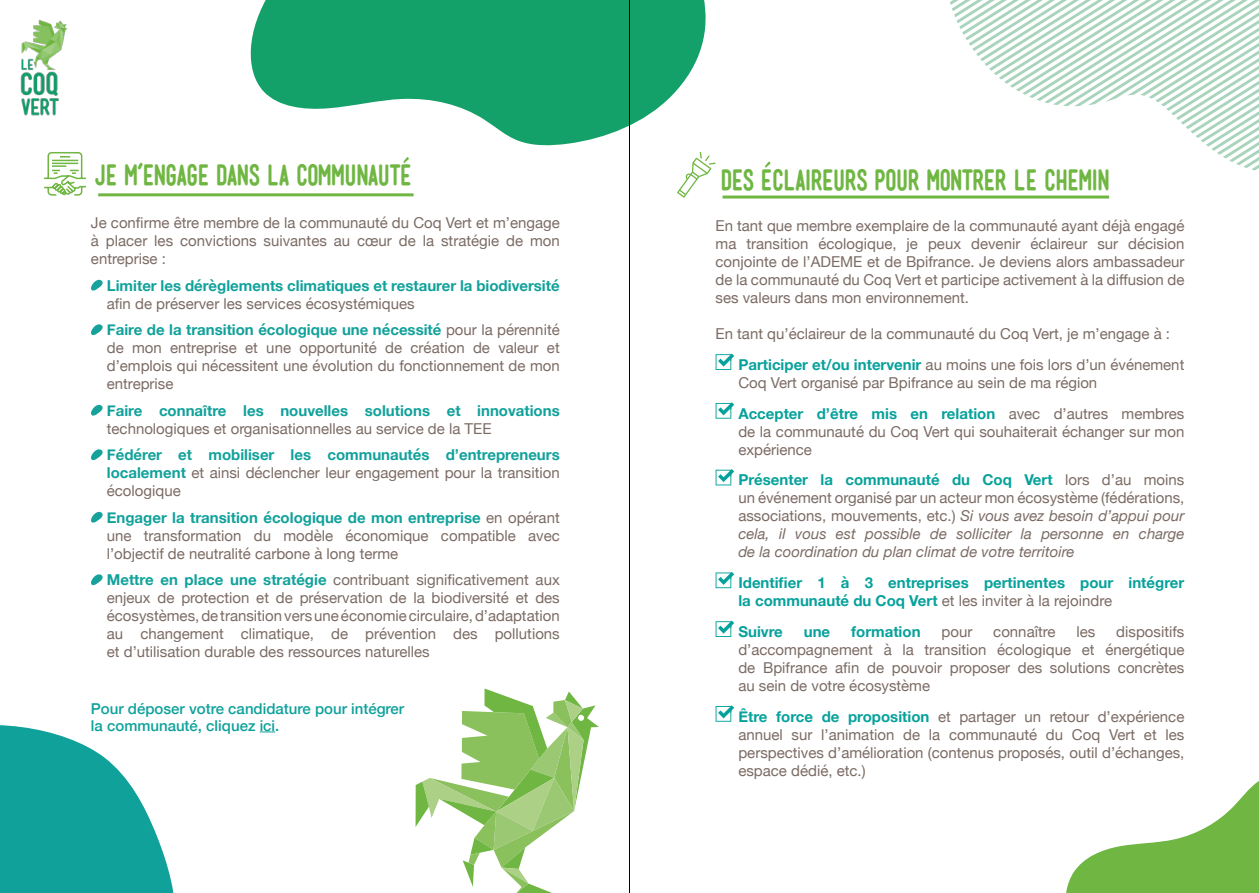
<style>
.page{position:relative;width:1259px;height:893px;background:#fff}
.page>*{position:absolute;margin:0;border:0;box-sizing:border-box;transform-origin:0 0}
.t1{font:700 27px "Mensch";letter-spacing:-.02em;color:#6fb642;scale:.9 1}
.t2{font:15px/18px "Helvetica Neue";color:#7b6b64;text-align:justify}
.t3{font:italic 15px/18px "Helvetica Neue";color:#7b6b64;text-align:justify}
.t4{font:700 15px/18px "Helvetica Neue";color:#11a19b;text-align:justify}
.t5{font:700 15px/18px "Helvetica Neue";color:#07a19b}
.t6{font:500 15px/16.5px "Helvetica Neue";color:#0ea19b}
.s1{font-weight:700;color:#11a19b}
.s2{font-weight:400;color:#7b6b64}
.s3{font-weight:700;color:#07a19b}
.s4{font-weight:700;font-style:normal;color:#07a19b}
.s5{font-style:normal}
</style>
<div class="page">
<svg style="left:91px;top:279px;width:12px;height:12px"></svg>
<svg style="left:91px;top:324px;width:12px;height:12px"></svg>
<svg style="left:91px;top:404px;width:12px;height:12px"></svg>
<svg style="left:91px;top:449px;width:12px;height:12px"></svg>
<svg style="left:91px;top:511px;width:12px;height:12px"></svg>
<svg style="left:91px;top:574px;width:12px;height:12px"></svg>
<svg style="left:715px;top:354px;width:19px;height:16px"></svg>
<svg style="left:715px;top:402px;width:19px;height:17px"></svg>
<svg style="left:715px;top:469px;width:19px;height:16px"></svg>
<svg style="left:715px;top:572px;width:19px;height:16px"></svg>
<svg style="left:715px;top:621px;width:19px;height:16px"></svg>
<svg style="left:715px;top:705px;width:19px;height:17px"></svg>
<svg style="left:677px;top:152px;width:38px;height:46px"></svg>
<hr style="left:722px;top:196px;width:387px;height:3px;background:#6fb642">
<svg style="left:765px;top:161px;width:5px;height:7px"></svg>
<svg style="left:950px;top:0;width:309px;height:170px"></svg>
<svg style="left:1066px;top:781px;width:193px;height:112px"></svg>
<svg style="left:415px;top:688px;width:184px;height:205px"></svg>
<hr style="left:98px;top:193px;width:315px;height:3px;background:#6fb642">
<svg style="left:44px;top:152px;width:42px;height:44px"></svg>
<svg style="left:403px;top:157px;width:6px;height:6px"></svg>
<svg style="left:0;top:725px;width:174px;height:168px"></svg>
<svg style="left:250px;top:0;width:456px;height:146px;fill:#14a069"></svg>
<hr style="left:629px;top:0;width:1px;height:893px;background:#020203">
<svg style="left:260px;top:732px;width:15px;height:1px"></svg>
<img style="left:20px;top:19px;width:48px;height:97px">
<h1 class="t1" style="left:94px;top:160px;width:354px">JE M’ENGAGE DANS LA COMMUNAUTE</h1>
<h1 class="t1" style="left:720px;top:165px;width:434px">DES ECLAIREURS POUR MONTRER LE CHEMIN</h1>
<p class="t2" style="left:91px;top:215px;width:470px">Je confirme être membre de la communauté du Coq Vert et m’engage à placer les convictions suivantes au cœur de la stratégie de mon entreprise :</p>
<p class="t4" style="left:107px;top:277px;width:454px">Limiter les dérèglements climatiques et restaurer la biodiversité</p>
<p class="t2" style="left:107px;top:291px;width:454px;line-height:26.5px">afin de préserver les services écosystémiques<br><span class="s1">Faire de la transition écologique une nécessité</span> pour la pérennité</p>
<p class="t2" style="left:107px;top:340px;width:454px">de mon entreprise et une opportunité de création de valeur et d’emplois qui nécessitent une évolution du fonctionnement de mon entreprise</p>
<p class="t4" style="left:107px;top:402px;width:454px">Faire connaître les nouvelles solutions et innovations</p>
<p class="t2" style="left:107px;top:420px;width:386px">technologiques et organisationnelles au service de la TEE</p>
<p class="t4" style="left:107px;top:447px;width:454px">Fédérer et mobiliser les communautés d’entrepreneurs localement <span class="s2">et ainsi déclencher leur engagement pour la transition écologique</span></p>
<p class="t2" style="left:107px;top:509px;width:454px"><span class="s1">Engager la transition écologique de mon entreprise</span> en opérant une transformation du modèle économique compatible avec l’objectif de neutralité carbone à long terme</p>
<p class="t2" style="left:107px;top:572px;width:454px"><span class="s1">Mettre en place une stratégie</span> contribuant significativement aux enjeux de protection et de préservation de la biodiversité et des écosystèmes, de transition vers une économie circulaire, d’adaptation au changement climatique, de prévention des pollutions et d’utilisation durable des ressources naturelles</p>
<p class="t6" style="left:91px;top:702px;width:315px">Pour déposer votre candidature pour intégrer la communauté, cliquez ici.</p>
<p class="t2" style="left:715px;top:218px;width:470px">En tant que membre exemplaire de la communauté ayant déjà engagé ma transition écologique, je peux devenir éclaireur sur décision conjointe de l’ADEME et de Bpifrance. Je deviens alors ambassadeur de la communauté du Coq Vert et participe activement à la diffusion de ses valeurs dans mon environnement.</p>
<p class="t2" style="left:738px;top:320px;width:447px;line-height:30.8px;text-indent:-23px">En tant qu’éclaireur de la communauté du Coq Vert, je m’engage à :<br><span class="s3">Participer et/ou intervenir</span> au moins une fois lors d’un événement</p>
<p class="t2" style="left:738px;top:368px;width:447px;line-height:30.8px">Coq Vert organisé par Bpifrance au sein de ma région<br><span class="s3">Accepter d’être mis en relation</span> avec d’autres membres</p>
<p class="t2" style="left:738px;top:423px;width:447px">de la communauté du Coq Vert qui souhaiterait échanger sur mon expérience</p>
<p class="t3" style="left:738px;top:472px;width:447px"><span class="s4">Présenter la communauté du Coq Vert</span> <span class="s5">lors d’au moins un événement organisé par un acteur mon écosystème (fédérations, associations, mouvements, etc.)</span> Si vous avez besoin d’appui pour cela, il vous est possible de solliciter la personne en charge de la coordination du plan climat de votre territoire</p>
<p class="t5" style="left:738px;top:574px;width:447px">Identifier 1 à 3 entreprises pertinentes pour intégrer la communauté du Coq Vert <span class="s2">et les inviter à la rejoindre</span></p>
<p class="t5" style="left:738px;top:623px;width:46px">Suivre</p>
<p class="t5" style="left:804px;top:623px;width:28px">une</p>
<p class="t5" style="left:851px;top:623px;width:71px">formation</p>
<p class="t2" style="left:941px;top:624px;width:32px">pour</p>
<p class="t2" style="left:993px;top:624px;width:64px">connaître</p>
<p class="t2" style="left:1076px;top:624px;width:20px">les</p>
<p class="t2" style="left:738px;top:624px;width:447px;text-indent:378px">dispositifs d’accompagnement à la transition écologique et énergétique de Bpifrance afin de pouvoir proposer des solutions concrètes au sein de votre écosystème</p>
<p class="t2" style="left:738px;top:708px;width:447px"><span class="s3">Être force de proposition</span> et partager un retour d’expérience annuel sur l’animation de la communauté du Coq Vert et les perspectives d’amélioration (contenus proposés, outil d’échanges, espace dédié, etc.)</p>
</div>
